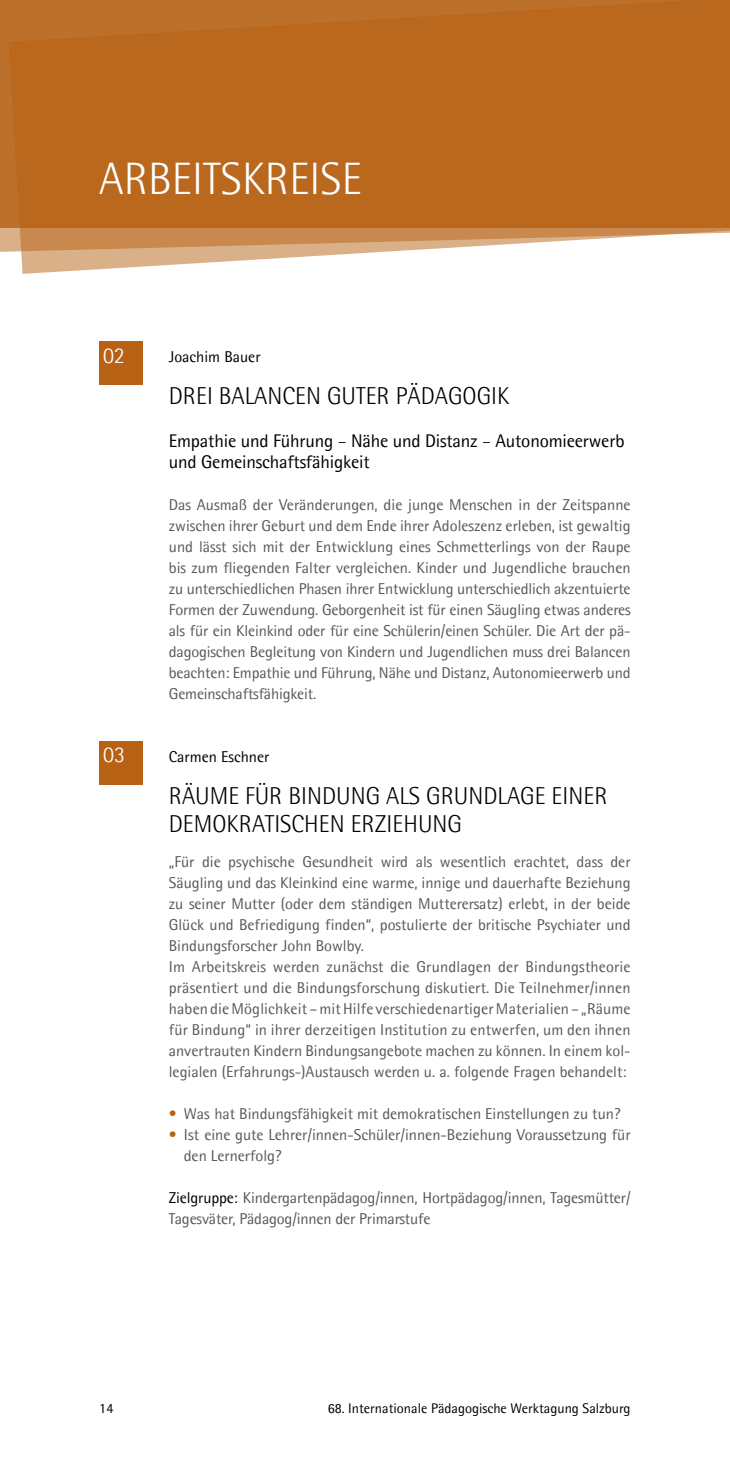
<style>
.page{position:relative;width:730px;height:1474px;background:#fff}
.page>*{position:absolute;margin:0;border:0;box-sizing:border-box;transform-origin:0 0}
.t1{font:300 45.5px "Agfa Rotis Semisans";color:#fff}
.t2{font:300 24.5px "Agfa Rotis Semisans";color:#000}
.t3{font:300 22.75px "Agfa Rotis Semisans";color:#fff}
.t4{font:18.38px/21px "Agfa Rotis Semisans";letter-spacing:-.01em;color:#000}
.t5{font:15.75px/21px "Agfa Rotis Semisans";color:#58595b}
.t6{font:15.75px "Agfa Rotis Semisans";color:#000}
.t7{font:14px "Agfa Rotis Semisans";color:#000}
.s1{font-weight:300}
.s2{color:#b66113}
.s3{color:#000}
</style>
<div class="page">
<svg style="left:21px;top:252px;width:358px;height:22px"></svg>
<svg style="left:0;top:0;width:729px;height:252px;background:#bc6f28"></svg>
<div style="left:99px;top:341px;width:44px;height:44px;background:#b66113"></div>
<div style="left:99px;top:740px;width:44px;height:44px;background:#b66113"></div>
<h1 class="t1" style="left:99px;top:153px;width:264px">ARBEITSKREISE</h1>
<h3 class="t3" style="left:103px;top:342px;width:23px">02</h3>
<h3 class="t3" style="left:103px;top:741px;width:23px">03</h3>
<p class="t6" style="left:169px;top:348px;width:93px">Joachim Bauer</p>
<h2 class="t2" style="left:169px;top:382px;width:77px">DREI BALANCEN</h2>
<h2 class="t2" style="left:327px;top:382px;width:107px">GUTER PÄDAGOGIK</h2>
<p class="t4" style="left:169px;top:429px;width:457px">Empathie und Führung <span class="s1">–</span> Nähe und Distanz <span class="s1">–</span> Autonomieerwerb und Gemeinschaftsfähigkeit</p>
<p class="t5" style="left:169px;top:493px;width:463px;text-align:justify">Das Ausmaß der Veränderungen, die junge Menschen in der Zeitspanne zwischen ihrer Geburt und dem Ende ihrer Adoleszenz erleben, ist gewaltig und lässt sich mit der Entwicklung eines Schmetterlings von der Raupe bis zum fliegenden Falter vergleichen. Kinder und Jugendliche brauchen zu unterschiedlichen Phasen ihrer Entwicklung unterschiedlich akzentuierte Formen der Zuwendung. Geborgenheit ist für einen Säugling etwas anderes als für ein Kleinkind oder für eine Schülerin/einen Schüler. Die Art der pä&shy;dagogischen Begleitung von Kindern und Jugendlichen muss drei Balancen beachten: Empathie und Führung, Nähe und Distanz, Autonomieerwerb und Gemeinschaftsfähigkeit.</p>
<p class="t6" style="left:169px;top:747px;width:102px">Carmen Eschner</p>
<h2 class="t2" style="left:169px;top:781px;width:313px">RÄUME FÜR BINDUNG ALS GRUNDLAGE</h2>
<h2 class="t2" style="left:551px;top:781px;width:12px">EINER</h2>
<h2 class="t2" style="left:169px;top:809px;width:14px">DEMOKRATISCHEN</h2>
<h2 class="t2" style="left:350px;top:809px;width:23px">ERZIEH</h2>
<h2 class="t2" style="left:418px;top:809px;width:29px">UNG</h2>
<p class="t5" style="left:169px;top:850px;width:463px">„Für die psychische Gesundheit wird als wesentlich erachtet, dass der Säugling und das Kleinkind eine warme, innige und dauerhafte Beziehung zu seiner Mutter (oder dem ständigen Mutterersatz) erlebt, in der beide Glück und Befriedigung finden“, postulierte der britische Psychiater und Bindungsforscher John Bowlby.<br>Im Arbeitskreis werden zunächst die Grundlagen der Bindungstheorie präsentiert und die Bindungsforschung diskutiert. Die Teilnehmer/innen haben die Möglichkeit – mit Hilfe verschiedenartiger Materialien – „Räume für Bindung“ in ihrer derzeitigen Institution zu entwerfen, um den ihnen anvertrauten Kindern Bindungsangebote machen zu können. In einem kol&shy;legialen (Erfahrungs-)Austausch werden u. a. folgende Fragen behandelt:</p>
<p class="t5" style="left:169px;top:1102px;width:453px"><span class="s2">•</span> Was hat Bindungsfähigkeit mit demokratischen Einstellungen zu tun?</p>
<p class="t5" style="left:184px;top:1123px;width:448px;text-indent:-15px"><span class="s2">•</span> Ist eine gute Lehrer/innen-Schüler/innen-Beziehung Voraussetzung für den Lernerfolg?</p>
<p class="t5" style="left:169px;top:1186px;width:463px"><span class="s3">Zielgruppe:</span> Kindergartenpädagog/innen, Hortpädagog/innen, Tagesmütter/<br>Tagesväter, Pädagog/innen der Primarstufe</p>
<p class="t7" style="left:99px;top:1399px;width:16px">14</p>
<p class="t7" style="left:327px;top:1399px;width:304px">68. Internationale Pädagogische Werktagung Salzburg</p>
</div>
